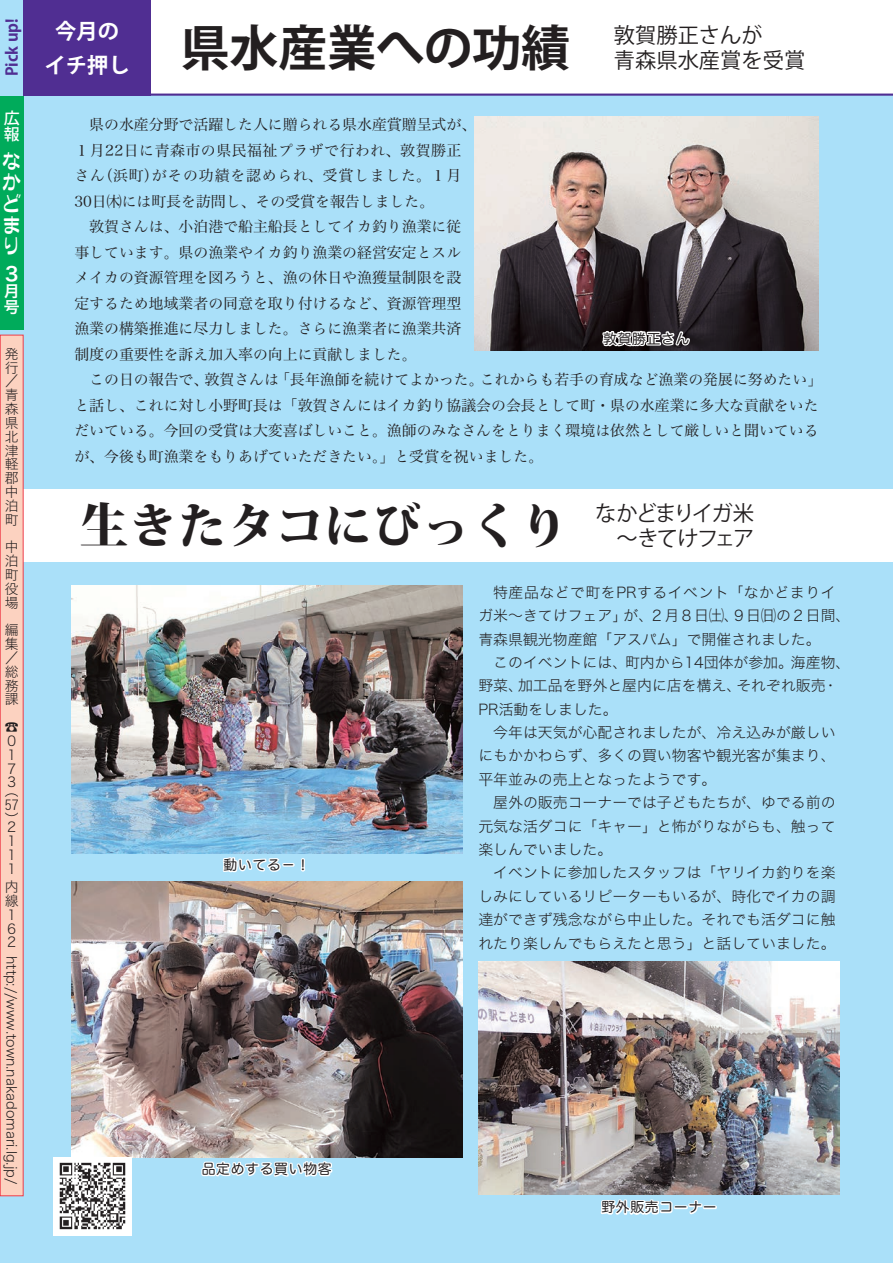
<style>
.page{position:relative;width:893px;height:1263px;background:#aae0f9}
.page>*{position:absolute;margin:0;border:0;box-sizing:border-box;transform-origin:0 0}
.t1{font:800 48.9px "Koz Min Pro";color:#231f20}
.t2{font:700 48.9px "Koz Go Pro";color:#231f20}
.t3{font:800 46.8px "Koz Go Pro";letter-spacing:-.055em;color:#231f20}
.t4{font:21.3px/25.5px "Koz Go Pro";letter-spacing:-.08em;color:#231f20}
.t5{font:21.3px "Koz Go Pro";color:#231f20}
.t6{font:700 21.3px/34px "Koz Go Pro";color:#fff;text-align:center}
.t7{font:21.3px/21.3px "CR Cand G Bouquet";color:#fff;text-align:justify;scale:.95 1}
.t8{font:19.2px "Hira Kaku Pro W6";color:#fff}
.t9{font:18px "Koz Go Pro";letter-spacing:-.095em;color:#231f20}
.t10{font:18px "Koz Go Pro";letter-spacing:-.01em;color:#231f20}
.t11{font:700 15.9px "Koz Go Pro";color:#502e92}
.t12{font:500 15.9px/15.9px "Koz Go Pro";color:#fff}
.t13{font:15.9px/15.9px "Hira Kaku Pro W6";color:#fff}
.t14{font:14.85px/25.5px "Hira Min Pro W3";color:#231f20}
.t15{font:14.85px/23.4px "Hira Kaku Std W2";color:#231f20}
.t16{font:13.8px/13.8px "Hira Kaku Std N W2";color:#231f20;text-align:justify}
.t17{font:13.8px "Hira Maru Pro W4";letter-spacing:.05em;color:#231f20}
.t18{font:500 13.8px "Koz Go Pro";color:#231f20}
</style>
<div class="page">
<div style="left:11px;top:489px;width:882px;height:72px;background:#fff"></div>
<img style="left:474px;top:117px;width:345px;height:234px">
<img style="left:71px;top:586px;width:391px;height:268px">
<img style="left:71px;top:881px;width:391px;height:277px">
<img style="left:478px;top:961px;width:362px;height:234px">
<div style="left:148px;top:0;width:745px;height:95px;background:#fff"></div>
<svg style="left:221px;top:831px;width:62px;height:42px"></svg>
<div style="left:282px;top:863px;width:13px;height:4px;border:3px solid #fff"></div>
<div style="left:301px;top:858px;width:4px;height:11px;border:3px solid #fff"></div>
<svg style="left:301px;top:867px;width:4px;height:4px"></svg>
<svg style="left:200px;top:1130px;width:134px;height:47px"></svg>
<svg style="left:575px;top:1176px;width:99px;height:39px"></svg>
<div style="left:674px;top:1205px;width:14px;height:4px;border:3px solid #fff"></div>
<svg style="left:687px;top:1200px;width:16px;height:15px"></svg>
<div style="left:703px;top:1205px;width:14px;height:4px;border:3px solid #fff"></div>
<svg style="left:601px;top:299px;width:90px;height:52px;background:#4f4a4d"></svg>
<div style="left:0;top:96px;width:23px;height:234px;background:#00ab5b"></div>
<div style="left:0;top:335px;width:23px;height:861px;background:#fcd2c0"></div>
<div style="left:0;top:335px;width:23px;height:861px;border:1px solid #ee3d49"></div>
<hr style="left:146px;top:94px;width:747px;height:2px;background:#502e92">
<div style="left:23px;top:0;width:128px;height:96px;background:#502e92"></div>
<img style="left:53px;top:1157px;width:79px;height:78px">
<p class="t11" style="left:2px;top:76px;width:59px;rotate:-90deg">Pick up!</p>
<h3 class="t6" style="left:45px;top:15px;width:87px">今月のイチ押し</h3>
<h3 class="t5" style="left:614px;top:21px;width:150px">敦賀勝正さんが</h3>
<h1 class="t2" style="left:181px;top:17px;width:391px">県水産業への功績</h1>
<h2 class="t3" style="left:165px;top:18px;width:487px">魅力ある中泊をアピール</h2>
<p class="t9" style="left:668px;top:26px;width:150px">ぐるっとなかどまり</p>
<h3 class="t5" style="left:614px;top:47px;width:193px">青森県水産賞を受賞</h3>
<p class="t10" style="left:670px;top:50px;width:126px">味覚体験ツアー</p>
<p class="t12" style="left:4px;top:111px;width:17px">広報</p>
<h3 class="t7" style="left:2px;top:150px;width:22px">なかどまり</h3>
<p class="t8" style="left:2px;top:256px;width:21px">３</p>
<p class="t13" style="left:4px;top:283px;width:17px">月号</p>
<p class="t16" style="left:5px;top:346px;width:15px">発行／青森県北津軽郡中泊町</p>
<p class="t16" style="left:5px;top:540px;width:15px">中泊町役場</p>
<p class="t16" style="left:5px;top:623px;width:15px">編集／総務課</p>
<p class="t18" style="left:5px;top:718px;width:15px">☎</p>
<p class="t16" style="left:5px;top:733px;width:12px;text-align:left">０<br>１<br>７<br>３</p>
<p class="t16" style="left:5px;top:783px;width:15px">（57）</p>
<p class="t16" style="left:5px;top:820px;width:12px;text-align:left">２<br>１<br>１<br>１</p>
<p class="t16" style="left:5px;top:880px;width:15px;text-align:left">内線<br>１<br>６<br>２</p>
<p class="t16" style="left:19px;top:956px;width:231px;rotate:90deg">http://www.town.nakadomari.lg.jp/</p>
<p class="t14" style="left:74px;top:110px;width:749px">　県の水産分野で活躍した人に贈られる県水産賞贈呈式が、<br>１月22日に青森市の県民福祉プラザで行われ、敦賀勝正<br>さん（浜町）がその功績を認められ、受賞しました。１月<br>30日㈭には町長を訪問し、その受賞を報告しました。<br>　敦賀さんは、小泊港で船主船長としてイカ釣り漁業に従<br>事しています。県の漁業やイカ釣り漁業の経営安定とスル<br>メイカの資源管理を図ろうと、漁の休日や漁獲量制限を設<br>定するため地域業者の同意を取り付けるなど、資源管理型<br>漁業の構築推進に尽力しました。さらに漁業者に漁業共済<br>制度の重要性を訴え加入率の向上に貢献しました。<br>　この日の報告で、敦賀さんは「長年漁師を続けてよかった。これからも若手の育成など漁業の発展に努めたい」と話し、これに対し小野町長は「敦賀さんにはイカ釣り協議会の会長として町・県の水産業に多大な貢献をいただいている。今回の受賞は大変喜ばしいこと。漁師のみなさんをとりまく環境は依然として厳しいと聞いているが、今後も町漁業をもりあげていただきたい。」と受賞を祝いました。</p>
<p class="t17" style="left:603px;top:327px;width:88px">敦賀勝正さん</p>
<h1 class="t1" style="left:80px;top:489px;width:490px">生きたタコにびっくり</h1>
<h3 class="t4" style="left:595px;top:500px;width:161px">なかどまりイガ米　～きてけフェア</h3>
<p class="t17" style="left:224px;top:853px;width:88px">動いてる－！</p>
<p class="t17" style="left:202px;top:1157px;width:131px">品定めする買い物客</p>
<p class="t15" style="left:478px;top:580px;width:374px">　特産品などで町をPRするイベント「なかどまりイガ米～きてけフェア」が、２月８日㈯、９日㈰の２日間、青森県観光物産館「アスパム」で開催されました。<br>　このイベントには、町内から14団体が参加。海産物、野菜、加工品を野外と屋内に店を構え、それぞれ販売・<br>PR活動をしました。<br>　今年は天気が心配されましたが、冷え込みが厳しいにもかかわらず、多くの買い物客や観光客が集まり、平年並みの売上となったようです。<br>　屋外の販売コーナーでは子どもたちが、ゆでる前の元気な活ダコに「キャー」と怖がりながらも、触って楽しんでいました。<br>　イベントに参加したスタッフは「ヤリイカ釣りを楽しみにしているリピーターもいるが、時化でイカの調達ができず残念ながら中止した。それでも活ダコに触れたり楽しんでもらえたと思う」と話していました。</p>
<p class="t17" style="left:601px;top:1195px;width:117px">野外販売コーナー</p>
</div>
